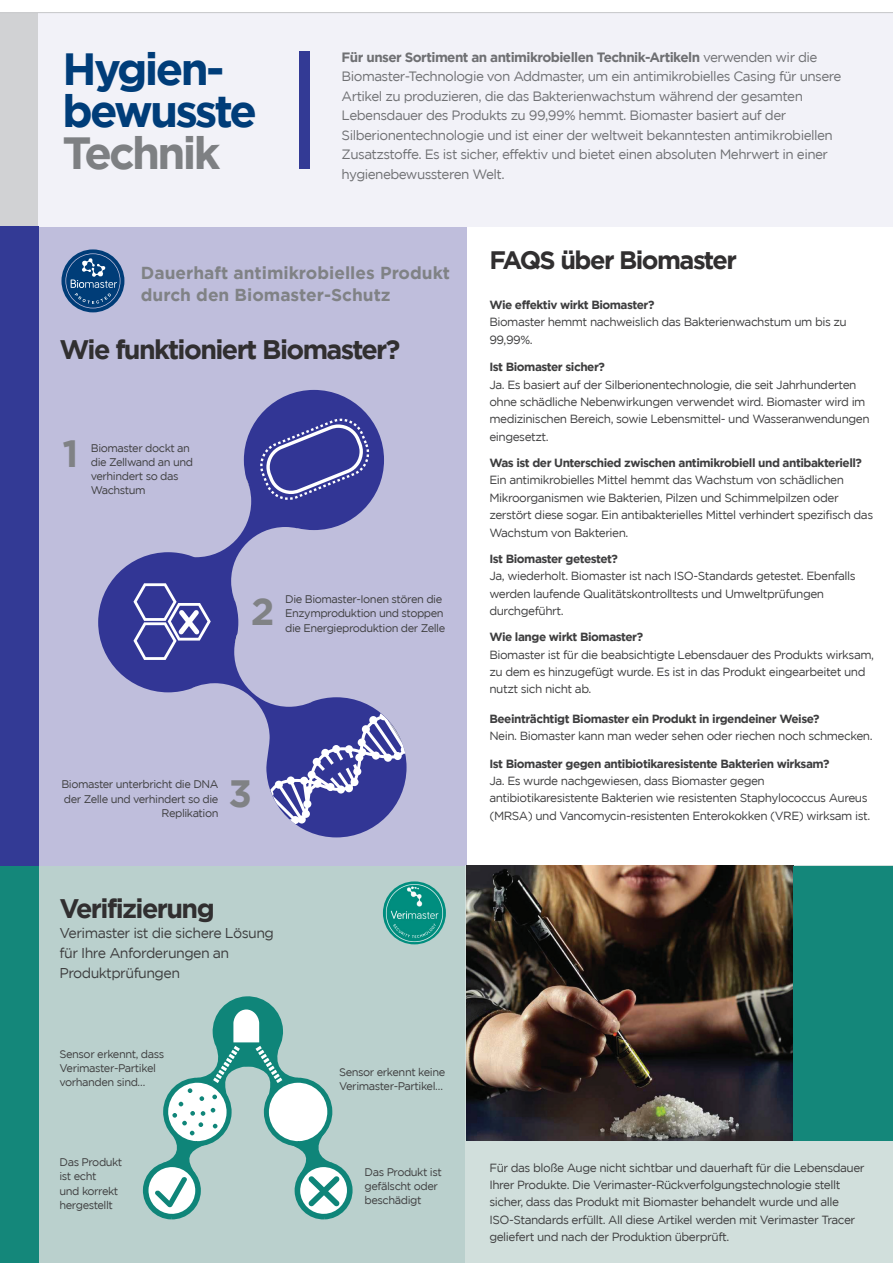
<style>
.page{position:relative;width:893px;height:1263px;background:#fff}
.page>*{position:absolute;margin:0;border:0;box-sizing:border-box;transform-origin:0 0}
.t1{font:700 45px/42px "Gotham";letter-spacing:-.06em;color:#003d79}
.t2{font:700 37.95px "Gotham";color:#808285}
.t3{font:700 26.85px "Gotham";letter-spacing:-.06em;color:#312f30}
.t4{font:700 25.2px "Gotham";letter-spacing:-.06em;color:#312f30}
.t5{font:700 17.4px/22px "Gotham";color:#808285}
.t6{font:14.25px/20.1px "Gotham";letter-spacing:-.04em;color:#3e3e3f}
.t7{font:13.5px/19.5px "Gotham";letter-spacing:-.04em;color:#6f7073}
.t8{font:11.85px/17.4px "Gotham";letter-spacing:-.04em;color:#3e3e3f}
.t9{font:700 11.85px "Gotham";letter-spacing:-.04em;color:#3e3e3f}
.t10{font:11.1px/14.2px "Gotham";letter-spacing:-.04em;color:#3e3e3f}
.s1{color:#7e8083}
.s2{font-weight:700}
</style>
<div class="page">
<div style="left:0;top:0;width:39px;height:611px;background:#d1d2d4"></div>
<div style="left:19px;top:866px;width:447px;height:397px;background:#bad0cd"></div>
<div style="left:19px;top:226px;width:447px;height:640px;background:#bfbedc"></div>
<svg style="left:98px;top:390px;width:309px;height:447px"></svg>
<svg style="left:260px;top:419px;width:109px;height:81px"></svg>
<svg style="left:133px;top:583px;width:78px;height:77px"></svg>
<svg style="left:270px;top:713px;width:135px;height:111px"></svg>
<svg style="left:235px;top:633px;width:2px;height:11px"></svg>
<svg style="left:307px;top:701px;width:7px;height:3px"></svg>
<svg style="left:191px;top:686px;width:6px;height:2px"></svg>
<svg style="left:246px;top:479px;width:3px;height:8px"></svg>
<svg style="left:233px;top:596px;width:2px;height:6px"></svg>
<div style="left:466px;top:866px;width:427px;height:397px;background:#d1dfdc"></div>
<div style="left:39px;top:0;width:854px;height:226px;background:#f2f2f8"></div>
<svg style="left:145px;top:1164px;width:53px;height:53px"></svg>
<div style="left:143px;top:1161px;width:58px;height:58px;border:6px solid #0f8579;border-radius:50%"></div>
<svg style="left:297px;top:1164px;width:53px;height:53px"></svg>
<div style="left:294px;top:1161px;width:59px;height:58px;border:6px solid #0f8579;border-radius:50%"></div>
<svg style="left:155px;top:996px;width:185px;height:211px"></svg>
<div style="left:0;top:866px;width:39px;height:397px;background:#14877a"></div>
<div style="left:0;top:226px;width:39px;height:640px;background:#333a95"></div>
<svg style="left:61px;top:249px;width:63px;height:63px"></svg>
<img style="left:466px;top:866px;width:327px;height:275px">
<div style="left:793px;top:866px;width:100px;height:275px;background:#14877a"></div>
<img style="left:383px;top:881px;width:63px;height:63px;border-radius:31px">
<div style="left:299px;top:51px;width:10px;height:117px;background:#333a95"></div>
<svg style="left:0;top:0;width:893px;height:13px"></svg>
<p class="t1" style="left:63px;top:47px;width:196px">Hygien&shy;bewusste<br><span class="s1">Technik</span></p>
<p class="t7" style="left:342px;top:47px;width:501px"><span class="s2">Für unser Sortiment an antimikrobiellen Technik-Artikeln</span> verwenden wir die Biomaster-Technologie von Addmaster, um ein antimikrobielles Casing für unsere Artikel zu produzieren, die das Bakterienwachstum während der gesamten Lebensdauer des Produkts zu 99,99% hemmt. Biomaster basiert auf der Silberionentechnologie und ist einer der weltweit bekanntesten antimikrobiellen Zusatzstoffe. Es ist sicher, effektiv und bietet einen absoluten Mehrwert in einer hygienebewussteren Welt.</p>
<p class="t5" style="left:141px;top:261px;width:311px">Dauerhaft antimikrobielles Produkt durch den Biomaster-Schutz</p>
<p class="t3" style="left:60px;top:334px;width:342px">Wie funktioniert Biomaster?</p>
<p class="t2" style="left:63px;top:432px;width:18px">1</p>
<p class="t10" style="left:91px;top:440px;width:104px">Biomaster dockt an die Zellwand an und verhindert so das<br>Wachstum</p>
<p class="t2" style="left:251px;top:590px;width:25px">2</p>
<p class="t10" style="left:285px;top:592px;width:162px">Die Biomaster-Ionen stören die<br>Enzymproduktion und stoppen die Energieproduktion der Zelle</p>
<p class="t10" style="left:61px;top:777px;width:159px;text-align:right">Biomaster unterbricht die DNA der Zelle und verhindert so die<br>Replikation</p>
<p class="t2" style="left:228px;top:771px;width:25px">3</p>
<p class="t3" style="left:60px;top:892px;width:157px">Verifizierung</p>
<p class="t6" style="left:60px;top:922px;width:216px">Verimaster ist die sichere Lösung für Ihre Anforderungen an<br>Produktprüfungen</p>
<p class="t10" style="left:60px;top:1047px;width:106px">Sensor erkennt, dass<br>Verimaster-Partikel vorhanden sind…</p>
<p class="t10" style="left:339px;top:1064px;width:108px">Sensor erkennt keine<br>Verimaster-Partikel…</p>
<p class="t4" style="left:489px;top:246px;width:249px">FAQS über Biomaster</p>
<p class="t9" style="left:489px;top:298px;width:167px">Wie effektiv wirkt Biomaster?</p>
<p class="t8" style="left:489px;top:313px;width:359px">Biomaster hemmt nachweislich das Bakterienwachstum um bis zu<br>99,99%.</p>
<p class="t9" style="left:489px;top:360px;width:117px">Ist Biomaster sicher?</p>
<p class="t8" style="left:489px;top:376px;width:382px">Ja. Es basiert auf der Silberionentechnologie, die seit Jahrhunderten ohne schädliche Nebenwirkungen verwendet wird. Biomaster wird im medizinischen Bereich, sowie Lebensmittel- und Wasseranwendungen eingesetzt.</p>
<p class="t9" style="left:489px;top:456px;width:374px">Was ist der Unterschied zwischen antimikrobiell und antibakteriell?</p>
<p class="t8" style="left:489px;top:471px;width:385px">Ein antimikrobielles Mittel hemmt das Wachstum von schädlichen Mikroorganismen wie Bakterien, Pilzen und Schimmelpilzen oder zerstört diese sogar. Ein antibakterielles Mittel verhindert spezifisch das Wachstum von Bakterien.</p>
<p class="t9" style="left:489px;top:552px;width:130px">Ist Biomaster getestet?</p>
<p class="t8" style="left:489px;top:567px;width:368px">Ja, wiederholt. Biomaster ist nach ISO-Standards getestet. Ebenfalls werden laufende Qualitätskontrolltests und Umweltprüfungen durchgeführt.</p>
<p class="t9" style="left:489px;top:630px;width:155px">Wie lange wirkt Biomaster?</p>
<p class="t8" style="left:489px;top:645px;width:386px">Biomaster ist für die beabsichtigte Lebensdauer des Produkts wirksam, zu dem es hinzugefügt wurde. Es ist in das Produkt eingearbeitet und nutzt sich nicht ab.</p>
<p class="t9" style="left:489px;top:711px;width:332px">Beeinträchtigt Biomaster ein Produkt in irgendeiner Weise?</p>
<p class="t8" style="left:489px;top:727px;width:385px">Nein. Biomaster kann man weder sehen oder riechen noch schmecken.</p>
<p class="t8" style="left:489px;top:755px;width:382px"><span class="s2">Ist Biomaster gegen antibiotikaresistente Bakterien wirksam?<br></span>Ja. Es wurde nachgewiesen, dass Biomaster gegen antibiotikaresistente Bakterien wie resistenten Staphylococcus Aureus (MRSA) und Vancomycin-resistenten Enterokokken (VRE) wirksam ist.</p>
<p class="t10" style="left:60px;top:1155px;width:64px">Das Produkt ist echt<br>und korrekt hergestellt</p>
<p class="t10" style="left:365px;top:1164px;width:79px">Das Produkt ist gefälscht oder beschädigt</p>
<p class="t8" style="left:489px;top:1159px;width:377px">Für das bloße Auge nicht sichtbar und dauerhaft für die Lebensdauer Ihrer Produkte. Die Verimaster-Rückverfolgungstechnologie stellt sicher, dass das Produkt mit Biomaster behandelt wurde und alle ISO-Standards erfüllt. All diese Artikel werden mit Verimaster Tracer geliefert und nach der Produktion überprüft.</p>
</div>
